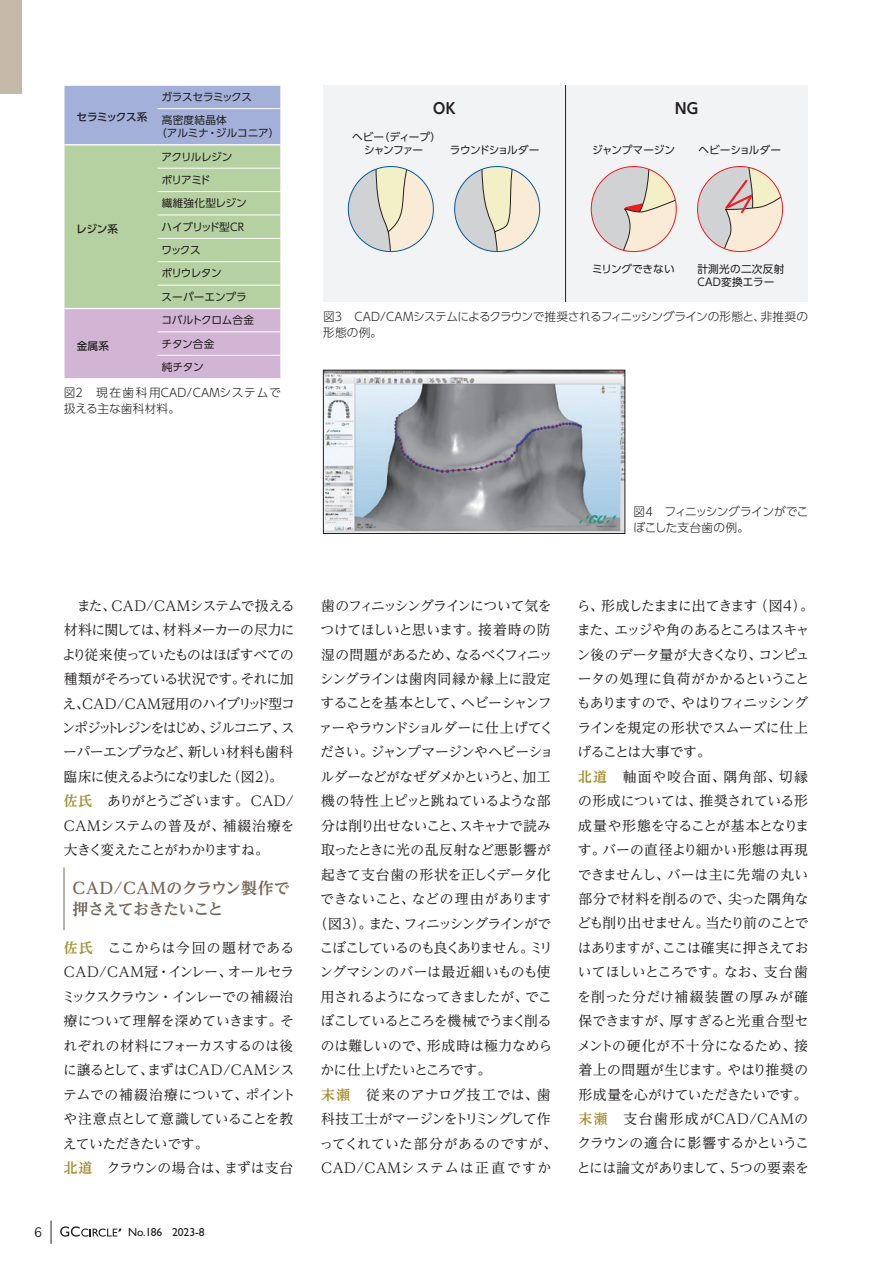
<style>
.page{position:relative;width:893px;height:1263px;background:#fff}
.page>*{position:absolute;margin:0;border:0;box-sizing:border-box;transform-origin:0 0}
.t1{font:700 15.9px/21.3px "UD Reimin Pr 6 N";letter-spacing:-.03em;color:#766758}
.t2{font:14.85px "UD Shin Go C Oniz Pr 6 N De B";color:#231f20}
.t3{font:13.8px/24.5px "UD Reimin Pr 6 N";letter-spacing:-.03em;color:#231f20}
.t4{font:13.8px/24.5px "UD Reimin Pr 6 N";letter-spacing:-.065em;color:#231f20}
.t5{font:13.8px "UD Reimin Pr 6 N";letter-spacing:-.08em;color:#231f20}
.t6{font:13.8px "UD Reimin Pr 6 N";letter-spacing:-.06em;color:#231f20}
.t7{font:13.8px "UD Reimin Pr 6 N";letter-spacing:-.05em;color:#231f20}
.t8{font:13.8px "UD Reimin Pr 6 N";color:#231f20}
.t9{font:13.8px "UD Reimin Pr 6 N";letter-spacing:-.055em;color:#231f20}
.t10{font:13.8px "UD Reimin Pr 6 N";letter-spacing:-.11em;color:#231f20}
.t11{font:13.8px "UD Reimin Pr 6 N";letter-spacing:-.085em;color:#231f20}
.t12{font:13.8px "UD Reimin Pr 6 N";letter-spacing:-.075em;color:#231f20}
.t13{font:13.8px "UD Reimin Pr 6 N";letter-spacing:.005em;color:#231f20}
.t14{font:13.8px "UD Reimin Pr 6 N";letter-spacing:-.01em;color:#231f20}
.t15{font:13.8px "UD Reimin Pr 6 N";letter-spacing:.025em;color:#231f20}
.t16{font:13.8px "UD Reimin Pr 6 N";letter-spacing:.065em;color:#231f20}
.t17{font:13.8px "UD Reimin Pr 6 N";letter-spacing:.05em;color:#231f20}
.t18{font:13.35px "Copperplate Gothic Std 29 AB";color:#231f20}
.t19{font:300 11.7px/15.9px "UD Shin Go Pr 6 N";letter-spacing:-.05em;color:#231f20}
.t20{font:300 11.7px/15.9px "UD Shin Go Pr 6 N";letter-spacing:.035em;color:#231f20}
.t21{font:300 11.7px/15.9px "UD Shin Go Pr 6 N";letter-spacing:-.03em;color:#231f20}
.t22{font:11.7px "Gill Sans Std";letter-spacing:-.01em;color:#231f20}
.t23{font:10.65px/23.4px "UD Shin Go Pr 6 N";letter-spacing:-.02em;color:#231f20}
.t24{font:10.65px/23.4px "UD Shin Go Pr 6 N";letter-spacing:-.045em;color:#231f20}
.t25{font:10.65px/12.8px "UD Shin Go Pr 6 N";letter-spacing:.025em;color:#231f20}
.t26{font:10.65px/12.8px "UD Shin Go Pr 6 N";letter-spacing:-.085em;color:#231f20;text-align:center}
.t27{font:10.65px "UD Shin Go Pr 6 N";letter-spacing:-.065em;color:#231f20}
.t28{font:500 10.65px "UD Shin Go Pr 6 N";letter-spacing:-.04em;color:#231f20}
.t29{font:500 10.65px "UD Shin Go Pr 6 N";letter-spacing:-.01em;color:#231f20}
.s1{font-family:"UD Shin Go C Oniz Pr 6 N"}
.s2{font-weight:700;color:#a79137}
</style>
<div class="page">
<div style="left:0;top:0;width:21px;height:94px;background:#c4b8a8"></div>
<div style="left:323px;top:85px;width:485px;height:217px;background:#f2f3f4"></div>
<hr style="left:64px;top:867px;width:1px;height:63px;background:#766758">
<svg style="left:64px;top:85px;width:217px;height:294px;background:#b9c4b9"></svg>
<hr style="left:158px;top:378px;width:123px;height:1px;background:#fff">
<hr style="left:158px;top:108px;width:123px;height:1px;background:#fff">
<hr style="left:158px;top:168px;width:123px;height:1px;background:#fff">
<hr style="left:158px;top:191px;width:123px;height:1px;background:#fff">
<hr style="left:158px;top:215px;width:123px;height:1px;background:#fff">
<hr style="left:158px;top:238px;width:123px;height:1px;background:#fff">
<hr style="left:158px;top:261px;width:123px;height:1px;background:#fff">
<hr style="left:158px;top:285px;width:123px;height:1px;background:#fff">
<hr style="left:158px;top:332px;width:123px;height:1px;background:#fff">
<hr style="left:158px;top:355px;width:123px;height:1px;background:#fff">
<hr style="left:64px;top:144px;width:94px;height:1px;background:#fff">
<hr style="left:64px;top:308px;width:94px;height:1px;background:#fff">
<hr style="left:158px;top:144px;width:123px;height:1px;background:#fff">
<hr style="left:158px;top:308px;width:123px;height:1px;background:#fff">
<img style="left:325px;top:372px;width:298px;height:160px">
<div style="left:323px;top:370px;width:302px;height:164px;border:1px solid #231f20"></div>
<div style="left:348px;top:167px;width:85px;height:85px;background:#d1d2d4;border-radius:50%"></div>
<svg style="left:375px;top:167px;width:58px;height:85px"></svg>
<div style="left:455px;top:167px;width:85px;height:85px;background:#d1d2d4;border-radius:50%"></div>
<svg style="left:480px;top:167px;width:60px;height:85px"></svg>
<div style="left:591px;top:167px;width:85px;height:85px;background:#d1d2d4;border-radius:50%"></div>
<svg style="left:617px;top:167px;width:59px;height:85px"></svg>
<div style="left:697px;top:167px;width:86px;height:85px;background:#d1d2d4;border-radius:50%"></div>
<svg style="left:719px;top:167px;width:64px;height:85px"></svg>
<hr style="left:565px;top:85px;width:1px;height:217px;background:#231f20">
<svg style="left:51px;top:1220px;width:1px;height:24px"></svg>
<svg style="left:60px;top:1226px;width:62px;height:10px"></svg>
<p class="t28" style="left:77px;top:108px;width:72px">セラミックス系</p>
<p class="t29" style="left:76px;top:220px;width:43px">レジン系</p>
<p class="t23" style="left:161px;top:85px;width:92px">ガラスセラミックス高密度結晶体</p>
<p class="t23" style="left:156px;top:121px;width:125px">（アルミナ・ジルコニア）</p>
<p class="t24" style="left:161px;top:144px;width:87px">アクリルレジン<br>ポリアミド<br>繊維強化型レジンハイブリッド型<span class="s1">CR</span>ワックス<br>ポリウレタン<br>スーパーエンプラ</p>
<p class="t23" style="left:161px;top:308px;width:94px">コバルトクロム合金チタン合金<br>純チタン</p>
<p class="t20" style="left:64px;top:384px;width:219px">図<span class="s1">2</span>　現在歯科用<span class="s1">CAD/CAM</span>システムで扱える主な歯科材料。</p>
<p class="t29" style="left:77px;top:337px;width:34px">金属系</p>
<p class="t2" style="left:433px;top:96px;width:24px">OK</p>
<p class="t26" style="left:352px;top:130px;width:90px">ヘビー（ディープ）シャンファー</p>
<p class="t27" style="left:450px;top:141px;width:91px">ラウンドショルダー</p>
<p class="t2" style="left:675px;top:96px;width:24px">NG</p>
<p class="t23" style="left:592px;top:138px;width:84px">ジャンプマージン</p>
<p class="t23" style="left:699px;top:138px;width:84px">ヘビーショルダー</p>
<p class="t23" style="left:592px;top:257px;width:84px">ミリングできない</p>
<p class="t25" style="left:697px;top:262px;width:88px">計測光の二次反射<br><span class="s1">CAD</span>変換エラー</p>
<p class="t19" style="left:323px;top:308px;width:486px">図<span class="s1">3 CAD/CAM</span>システムによるクラウンで推奨されるフィニッシングラインの形態と、非推奨の形態の例。</p>
<p class="t4" style="left:62px;top:593px;width:234px">　また、CAD/CAMシステムで扱える材料に関しては、材料メーカーの尽力により従来使っていたものはほぼすべての種類がそろっている状況です。それに加え、CAD/CAM冠用のハイブリッド型コンポジットレジンをはじめ、ジルコニア、スーパーエンプラなど、新しい材料も歯科臨床に使えるようになりました（図2）。<span class="s2">佐氏　</span>ありがとうございます。CAD/<br>CAMシステムの普及が、補綴治療を大きく変えたことがわかりますね。</p>
<p class="t1" style="left:73px;top:877px;width:219px">CAD/CAMのクラウン製作で押さえておきたいこと</p>
<p class="t3" style="left:61px;top:935px;width:236px"><span class="s2">佐氏　</span>ここからは今回の題材である<br>CAD/CAM冠・インレー、オールセラミックスクラウン・インレーでの補綴治療について理解を深めていきます。それぞれの材料にフォーカスするのは後に譲るとして、まずはCAD/CAMシステムでの補綴治療について、ポイントや注意点として意識していることを教えていただきたいです。<br><span class="s2">北道　</span>クラウンの場合は、まずは支台</p>
<p class="t18" style="left:34px;top:1224px;width:10px">6</p>
<p class="t22" style="left:128px;top:1226px;width:78px">No.186 2023-8</p>
<p class="t5" style="left:321px;top:594px;width:232px">歯のフィニッシングラインについて気を</p>
<p class="t3" style="left:321px;top:617px;width:232px">つけてほしいと思います。接着時の防</p>
<p class="t6" style="left:321px;top:643px;width:233px">湿の問題があるため、なるべくフィニッ</p>
<p class="t8" style="left:320px;top:667px;width:232px">シングラインは歯肉同縁か縁上に設定</p>
<p class="t9" style="left:320px;top:692px;width:233px">することを基本として、ヘビーシャンフ</p>
<p class="t3" style="left:319px;top:715px;width:236px">ァーやラウンドショルダーに仕上げてく</p>
<p class="t3" style="left:320px;top:739px;width:235px">ださい。ジャンプマージンやヘビーショ</p>
<p class="t7" style="left:320px;top:765px;width:232px">ルダーなどがなぜダメかというと、加工</p>
<p class="t3" style="left:321px;top:788px;width:231px">機の特性上ピッと跳ねているような部</p>
<p class="t7" style="left:321px;top:814px;width:231px">分は削り出せないこと、スキャナで読み</p>
<p class="t13" style="left:321px;top:839px;width:232px">取ったときに光の乱反射など悪影響が</p>
<p class="t3" style="left:321px;top:862px;width:231px">起きて支台歯の形状を正しくデータ化</p>
<p class="t14" style="left:320px;top:887px;width:232px">できないこと、などの理由があります</p>
<p class="t10" style="left:314px;top:912px;width:239px">（図3）。また、フィニッシングラインがで</p>
<p class="t5" style="left:320px;top:936px;width:235px">こぼこしているのも良くありません。ミリ</p>
<p class="t3" style="left:320px;top:959px;width:233px">ングマシンのバーは最近細いものも使</p>
<p class="t6" style="left:321px;top:985px;width:233px">用されるようになってきましたが、でこ</p>
<p class="t11" style="left:320px;top:1010px;width:233px">ぼこしているところを機械でうまく削る</p>
<p class="t8" style="left:321px;top:1034px;width:233px">のは難しいので、形成時は極力なめら</p>
<p class="t9" style="left:320px;top:1059px;width:172px">かに仕上げたいところです。</p>
<p class="t17" style="left:321px;top:1083px;width:231px"><span class="s2">末瀬　</span>従来のアナログ技工では、歯</p>
<p class="t12" style="left:321px;top:1108px;width:231px">科技工士がマージンをトリミングして作</p>
<p class="t15" style="left:319px;top:1132px;width:239px">ってくれていた部分があるのですが、</p>
<p class="t16" style="left:321px;top:1156px;width:232px">CAD/CAMシステムは正直ですか</p>
<p class="t21" style="left:633px;top:503px;width:177px">図<span class="s1">4</span>　フィニッシングラインがでこぼこした支台歯の例。</p>
<p class="t3" style="left:577px;top:593px;width:239px">ら、形成したままに出てきます（図4）。また、エッジや角のあるところはスキャン後のデータ量が大きくなり、コンピュータの処理に負荷がかかるということもありますので、やはりフィニッシングラインを規定の形状でスムーズに仕上げることは大事です。<br><span class="s2">北道　</span>軸面や咬合面、隅角部、切縁の形成については、推奨されている形成量や形態を守ることが基本となります。バーの直径より細かい形態は再現できませんし、バーは主に先端の丸い部分で材料を削るので、尖った隅角なども削り出せません。当たり前のことではありますが、ここは確実に押さえておいてほしいところです。なお、支台歯を削った分だけ補綴装置の厚みが確保できますが、厚すぎると光重合型セメントの硬化が不十分になるため、接着上の問題が生じます。やはり推奨の形成量を心がけていただきたいです。<span class="s2">末瀬　</span>支台歯形成がCAD/CAMのクラウンの適合に影響するかということには論文がありまして、5つの要素を</p>
</div>
